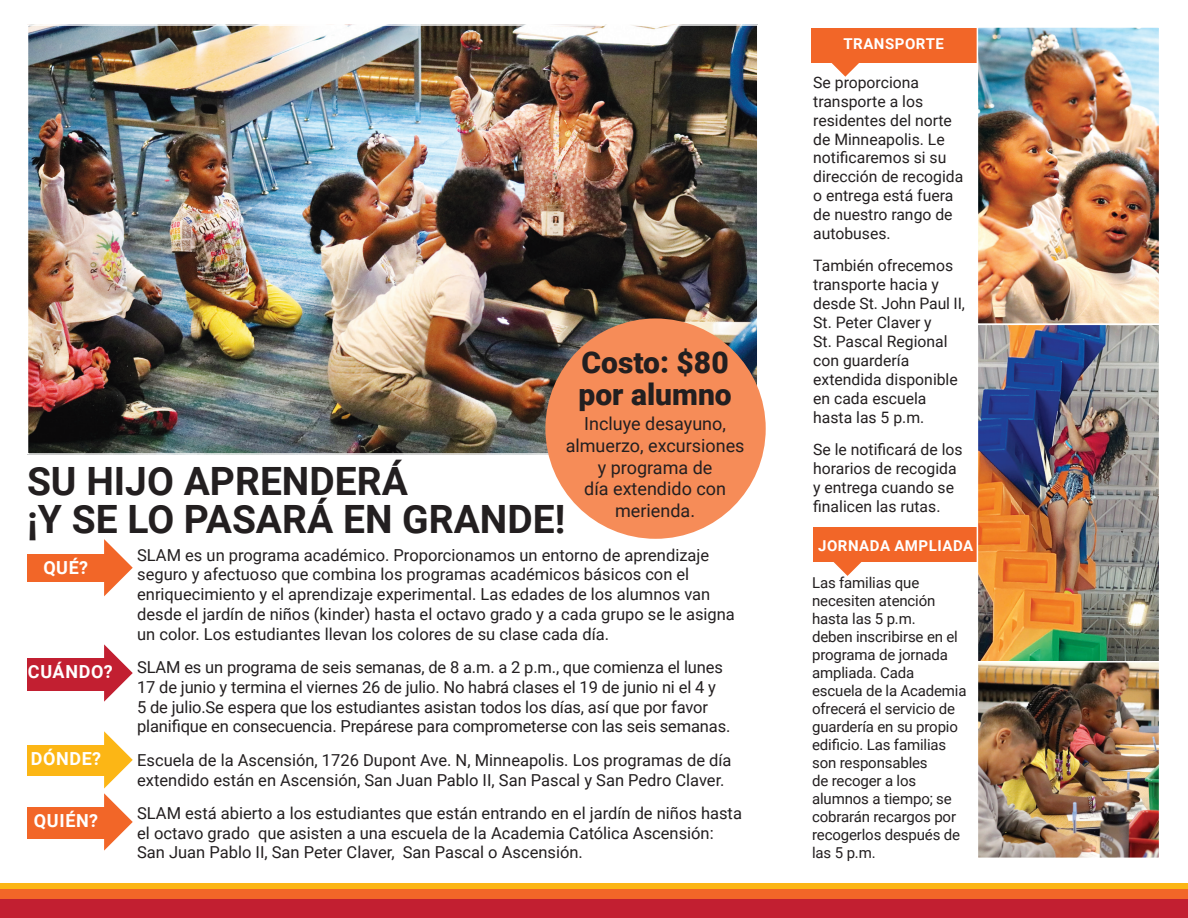
<style>
.page{position:relative;width:1188px;height:918px;background:#fff}
.page>*{position:absolute;margin:0;border:0;box-sizing:border-box;transform-origin:0 0}
.t1{font:700 39px "Roboto";color:#231f20}
.t2{font:900 30px/31.5px "Roboto";color:#231f20}
.t3{font:18px/21.6px "Roboto";color:#231f20;text-align:center}
.t4{font:700 18px "Roboto";letter-spacing:.035em;color:#fff}
.t5{font:16.5px/19.8px "Roboto";color:#231f20}
.t6{font:15.75px/18.9px "Roboto";color:#231f20}
.t7{font:15px/18px "Roboto";letter-spacing:-.01em;color:#231f20}
.t8{font:700 15px "Roboto";letter-spacing:.035em;color:#fff}
</style>
<div class="page">
<svg style="left:831px;top:63px;width:28px;height:14px"></svg>
<img style="left:30px;top:27px;width:726px;height:425px">
<div style="left:545px;top:318px;width:221px;height:221px;background:#f68c58;border-radius:50%"></div>
<div style="left:0;top:897px;width:1188px;height:21px;background:#c21f31"></div>
<svg style="left:0;top:883px;width:1188px;height:7px;background:#faaa17"></svg>
<div style="left:0;top:890px;width:1188px;height:9px;background:#f26628"></div>
<div style="left:811px;top:29px;width:184px;height:34px;background:#f26628"></div>
<svg style="left:833px;top:562px;width:29px;height:14px"></svg>
<div style="left:813px;top:528px;width:168px;height:34px;background:#f26628"></div>
<img style="left:980px;top:29px;width:177px;height:827px">
<div style="left:977px;top:26px;width:183px;height:299px;border:2px solid #fff"></div>
<div style="left:977px;top:324px;width:183px;height:340px;border:2px solid #fff"></div>
<div style="left:977px;top:661px;width:183px;height:198px;border:2px solid #fff"></div>
<div style="left:27px;top:555px;width:78px;height:27px;background:#f26628"></div>
<svg style="left:104px;top:539px;width:29px;height:57px"></svg>
<svg style="left:104px;top:644px;width:29px;height:58px"></svg>
<div style="left:27px;top:745px;width:78px;height:31px;background:#fcb615"></div>
<div style="left:27px;top:807px;width:78px;height:31px;background:#f26628"></div>
<svg style="left:104px;top:731px;width:29px;height:120px"></svg>
<div style="left:27px;top:658px;width:86px;height:33px;background:#c21f31"></div>
<p class="t2" style="left:579px;top:345px;width:155px">Costo: $80 por alumno</p>
<p class="t3" style="left:566px;top:413px;width:180px">Incluye desayuno, almuerzo, excursiones y programa de<br>día extendido con merienda.</p>
<p class="t1" style="left:27px;top:454px;width:382px">SU HIJO APRENDERÁ</p>
<p class="t1" style="left:27px;top:491px;width:540px">¡Y SE LO PASARÁ EN GRANDE!</p>
<p class="t5" style="left:137px;top:544px;width:599px">SLAM es un programa académico. Proporcionamos un entorno de aprendizaje seguro y afectuoso que combina los programas académicos básicos con el enriquecimiento y el aprendizaje experimental. Las edades de los alumnos van desde el jardín de niños (kinder) hasta el octavo grado y a cada grupo se le asigna un color. Los estudiantes llevan los colores de su clase cada día.</p>
<p class="t5" style="left:137px;top:657px;width:595px">SLAM es un programa de seis semanas, de 8 a.m. a 2 p.m., que comienza el lunes 17 de junio y termina el viernes 26 de julio. No habrá clases el 19 de junio ni el 4 y<br>5 de julio.Se espera que los estudiantes asistan todos los días, así que por favor planifique en consecuencia. Prepárese para comprometerse con las seis semanas.</p>
<p class="t5" style="left:137px;top:749px;width:596px">Escuela de la Ascensión, 1726 Dupont Ave. N, Minneapolis. Los programas de día extendido están en Ascensión, San Juan Pablo II, San Pascal y San Pedro Claver.</p>
<p class="t5" style="left:137px;top:802px;width:606px">SLAM está abierto a los estudiantes que están entrando en el jardín de niños hasta el octavo grado que asisten a una escuela de la Academia Católica Ascensión:<br>San Juan Pablo II, San Peter Claver, San Pascal o Ascensión.</p>
<p class="t4" style="left:44px;top:555px;width:46px">QUÉ?</p>
<p class="t4" style="left:28px;top:659px;width:86px">CUÁNDO?</p>
<p class="t4" style="left:31px;top:746px;width:72px">DÓNDE?</p>
<p class="t4" style="left:34px;top:808px;width:66px">QUIÉN?</p>
<p class="t8" style="left:843px;top:33px;width:102px">TRANSPORTE</p>
<p class="t6" style="left:813px;top:72px;width:152px">Se proporciona transporte a los residentes del norte de Minneapolis. Le notificaremos si su dirección de recogida o entrega está fuera de nuestro rango de autobuses.</p>
<p class="t6" style="left:813px;top:256px;width:153px">También ofrecemos transporte hacia y desde St. John Paul II,<br>St. Peter Claver y<br>St. Pascal Regional con guardería extendida disponible en cada escuela hasta las 5 p.m.</p>
<p class="t6" style="left:813px;top:439px;width:151px">Se le notificará de los horarios de recogida y entrega cuando se finalicen las rutas.</p>
<p class="t8" style="left:818px;top:535px;width:157px">JORNADA AMPLIADA</p>
<p class="t7" style="left:812px;top:574px;width:156px">Las familias que necesiten atención hasta las 5 p.m.<br>deben inscribirse en el programa de jornada ampliada. Cada escuela de la Academia ofrecerá el servicio de guardería en su propio edificio. Las familias son responsables<br>de recoger a los alumnos a tiempo; se cobrarán recargos por recogerlos después de las 5 p.m.</p>
</div>
